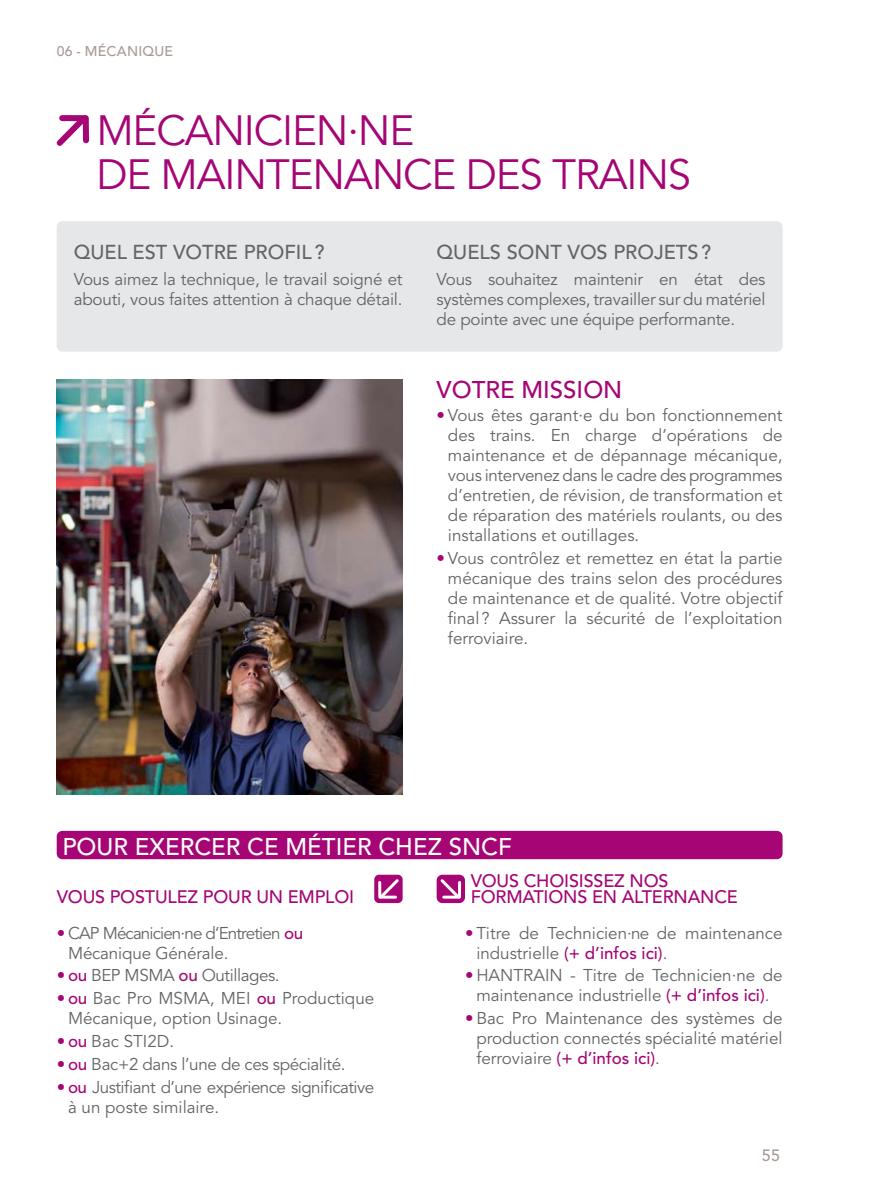
<style>
.page{position:relative;width:896px;height:1191px;background:#fff}
.page>*{position:absolute;margin:0;border:0;box-sizing:border-box;transform-origin:0 0}
.t1{font:42px/44px "Avenir LT Std";letter-spacing:-.03em;color:#a50575}
.t2{font:500 24px "Avenir LT Std";color:#fff}
.t3{font:500 24px "Avenir LT Std";color:#a50575}
.t4{font:500 20px "Avenir LT Std";color:#636466}
.t5{font:500 18px/16px "Avenir LT Std";letter-spacing:-.01em;color:#a50575}
.t6{font:17px/20px "Avenir LT Std";color:#636466;text-align:justify}
.t7{font:17px/20px "Avenir LT Std";letter-spacing:-.03em;color:#636466}
.t8{font:17px/20px "Avenir LT Std";letter-spacing:-.05em;color:#636466}
.t9{font:17px "Avenir LT Std";letter-spacing:-.02em;color:#636466}
.t10{font:17px "Avenir LT Std";letter-spacing:-.025em;color:#636466}
.t11{font:500 16.4px "Avenir LT Std";color:#a79a95}
.t12{font:500 14px "Avenir LT Std";letter-spacing:.02em;color:#a79a95}
.s1{color:#a50575}
.s2{font-weight:500;color:#a50575}
</style>
<div class="page">
<svg style="left:56px;top:115px;width:33px;height:31px"></svg>
<div style="left:62px;top:115px;width:23px;height:6px;background:#a50575"></div>
<div style="left:57px;top:221px;width:725px;height:130px;background:#e6e7e8;border-radius:6px"></div>
<img style="left:57px;top:380px;width:346px;height:414px">
<div style="left:57px;top:831px;width:725px;height:28px;background:#a50575;border-radius:6px"></div>
<div style="left:374px;top:874px;width:29px;height:29px;background:#a50575;border-radius:5px"></div>
<svg style="left:378px;top:879px;width:21px;height:20px"></svg>
<hr style="left:381px;top:895px;width:14px;height:3px;background:#fff">
<div style="left:437px;top:874px;width:28px;height:29px;background:#a50575;border-radius:6px"></div>
<svg style="left:438px;top:876px;width:23px;height:23px"></svg>
<hr style="left:444px;top:895px;width:14px;height:3px;background:#fff">
<p class="t12" style="left:57px;top:45px;width:118px">06 - MÉCANIQUE</p>
<h1 class="t1" style="left:96px;top:112px;width:596px">MÉCANICIEN·NE<br>DE MAINTENANCE DES TRAINS</h1>
<p class="t4" style="left:74px;top:243px;width:252px">QUEL EST VOTRE PROFIL ?</p>
<p class="t6" style="left:74px;top:270px;width:330px">Vous aimez la technique, le travail soigné et abouti, vous faites attention à chaque détail.</p>
<p class="t4" style="left:437px;top:243px;width:276px">QUELS SONT VOS PROJETS ?</p>
<p class="t6" style="left:437px;top:270px;width:330px">Vous souhaitez maintenir en état des systèmes complexes, travailler sur du matériel de pointe avec une équipe performante.</p>
<h2 class="t3" style="left:437px;top:379px;width:187px">VOTRE MISSION</h2>
<p class="t6" style="left:448px;top:406px;width:336px;text-indent:-11px"><span class="s1">•</span> Vous êtes garant·e du bon fonctionnement des trains. En charge d’opérations de maintenance et de dépannage mécanique, vous intervenez dans le cadre des programmes d’entretien, de révision, de transformation et de réparation des matériels roulants, ou des installations et outillages.</p>
<p class="t6" style="left:448px;top:549px;width:336px;text-indent:-11px"><span class="s1">•</span> Vous contrôlez et remettez en état la partie mécanique des trains selon des procédures de maintenance et de qualité. Votre objectif final ? Assurer la sécurité de l’exploitation ferroviaire.</p>
<h2 class="t2" style="left:62px;top:836px;width:451px">POUR EXERCER CE MÉTIER CHEZ SNCF</h2>
<p class="t5" style="left:57px;top:890px;width:299px">VOUS POSTULEZ POUR UN EMPLOI</p>
<p class="t5" style="left:471px;top:874px;width:269px">VOUS CHOISISSEZ NOS<br>FORMATIONS EN ALTERNANCE</p>
<p class="t8" style="left:68px;top:924px;width:237px;text-indent:-11px"><span class="s1">•</span> CAP Mécanicien·ne d’Entre tien <span class="s2">ou<br></span>Mécanique Générale.</p>
<p class="t10" style="left:57px;top:968px;width:224px"><span class="s1">•</span> <span class="s2">ou</span> BEP MSMA <span class="s2">ou</span> Outillages.</p>
<p class="t6" style="left:68px;top:989px;width:308px;text-indent:-11px"><span class="s1">•</span> <span class="s2">ou</span> Bac Pro MSMA, MEI <span class="s2">ou</span> Productique<br>Mécanique, option Usinage.</p>
<p class="t6" style="left:57px;top:1032px;width:119px"><span class="s1">•</span> <span class="s2">ou</span> Bac STI2D.</p>
<p class="t9" style="left:57px;top:1056px;width:290px"><span class="s1">•</span> <span class="s2">ou</span> Bac+2 dans l’une de ces spécialité.</p>
<p class="t7" style="left:68px;top:1078px;width:308px;text-indent:-11px"><span class="s1">•</span> <span class="s2">ou</span> Justifiant d’une expérience significative à un poste similaire.</p>
<p class="t6" style="left:476px;top:924px;width:308px;text-indent:-11px"><span class="s1">•</span> Titre de Technicien·ne de maintenance industrielle <span class="s2">(+ d’infos ici)</span>.</p>
<p class="t6" style="left:465px;top:966px;width:319px;text-align:center"><span class="s1">•</span> HANTRAIN - Titre de Technicien·ne de maintenance industrielle <span class="s2">(+ d’infos ici)</span>.</p>
<p class="t6" style="left:476px;top:1009px;width:308px;text-indent:-11px"><span class="s1">•</span> Bac Pro Maintenance des systèmes de production connectés spécialité matériel ferroviaire <span class="s2">(+ d’infos ici)</span>.</p>
<p class="t11" style="left:762px;top:1148px;width:20px">55</p>
</div>
